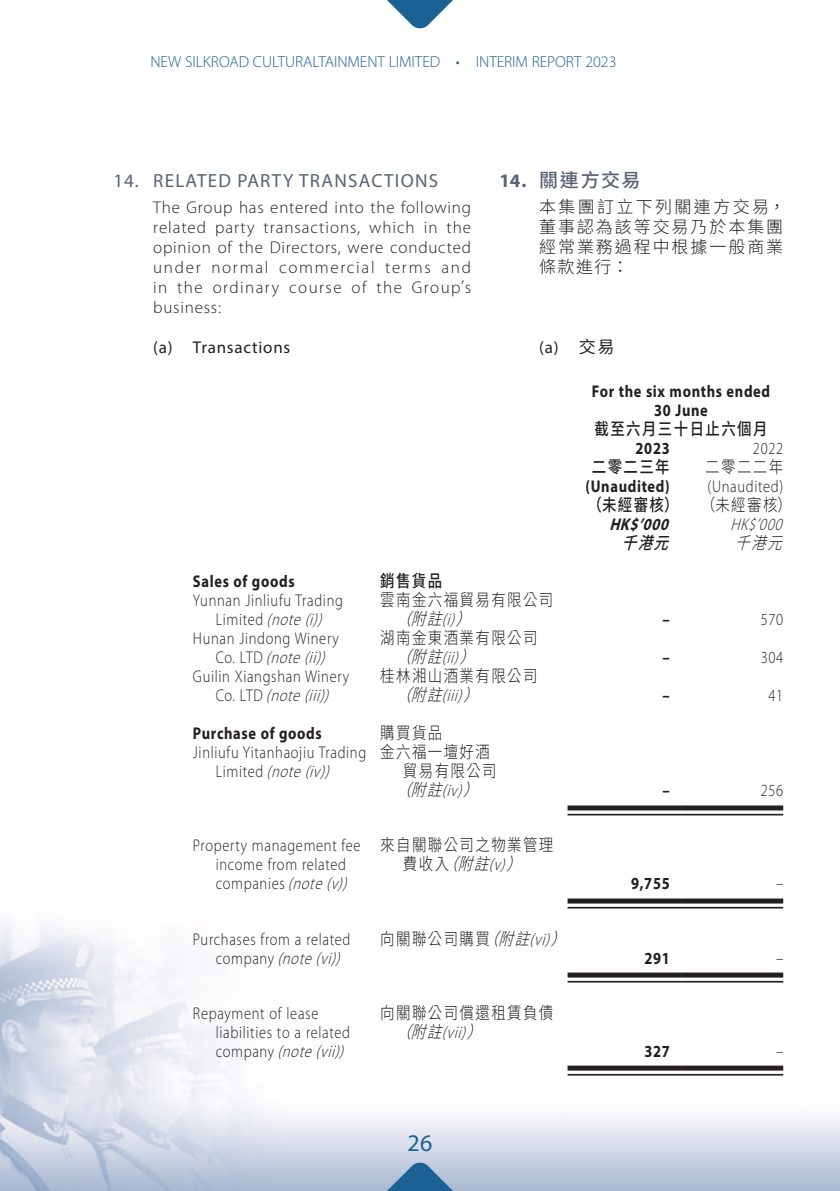
<style>
.page{position:relative;width:840px;height:1191px;background:#fff}
.page>*{position:absolute;margin:0;border:0;box-sizing:border-box;transform-origin:0 0}
.t1{font:24px "Myriad Pro";color:#1b6194}
.Heading_1{font:19px "Myriad Pro";letter-spacing:.065em;color:#596176}
.C_Heading_1{font:500 19px "Source Han Sans TC";letter-spacing:.08em;color:#596176}
.Body_Text{font:300 17px/19px "Myriad Pro";letter-spacing:.045em;color:#231f20;scale:.85 1}
.Body_Text-2{font:300 17px/20px "Myriad Pro";letter-spacing:.045em;color:#231f20;text-align:justify}
.Body_Text-3{font:300 17px/19px "Source Han Sans TC";letter-spacing:.095em;color:#231f20;scale:.85 1}
.Body_Text-4{font:700 17px/19px "Myriad Pro";letter-spacing:.045em;color:#231f20;text-align:center;scale:.85 1}
.C_Body_Text{font:300 17px/20px "Source Han Sans TC";letter-spacing:.11em;color:#231f20}
.Body_Text-5{font:500 17px "Source Han Sans TC";letter-spacing:.095em;color:#231f20;scale:.85 1}
.Heading_2{font:17px "Myriad Pro";letter-spacing:.045em;color:#231f20}
.Body_Text-6{font:italic 300 17px "Source Han Sans TC";color:#231f20;scale:.85 1}
.Body_Text-7{font:italic 700 17px "Myriad Pro";color:#231f20;scale:.85 1}
.Body_Text-8{font:italic 300 17px "Myriad Pro";color:#231f20;scale:.85 1}
.C_Heading_2{font:17px "Myriad Pro";color:#231f20}
.Body_Text-9{font:italic 500 17px "Source Han Sans TC";color:#231f20;scale:.85 1}
.t2{font:300 16px "Myriad Pro";letter-spacing:-.005em;color:#1b6194}
.s1{font-family:"Myriad Pro";font-weight:700}
.s2{font-family:"Source Han Sans TC"}
.s3{font-style:italic}
.s4{font-family:"Myriad Pro";font-style:italic}
.s5{font-family:"Myriad Pro"}
</style>
<div class="page">
<img style="left:0;top:805px;width:839px;height:386px">
<svg style="left:364px;top:1161px;width:111px;height:30px;background:#86a5c3"></svg>
<svg style="left:387px;top:0;width:66px;height:29px"></svg>
<div style="left:567px;top:805px;width:113px;height:5px;background:#231f20"></div>
<hr style="left:567px;top:814px;width:113px;height:1px;background:#231f20">
<div style="left:680px;top:805px;width:102px;height:5px;background:#231f20"></div>
<hr style="left:680px;top:814px;width:102px;height:1px;background:#231f20">
<div style="left:567px;top:898px;width:113px;height:5px;background:#231f20"></div>
<hr style="left:567px;top:907px;width:113px;height:1px;background:#231f20">
<div style="left:680px;top:898px;width:102px;height:5px;background:#231f20"></div>
<hr style="left:680px;top:907px;width:102px;height:1px;background:#231f20">
<div style="left:567px;top:972px;width:113px;height:5px;background:#231f20"></div>
<hr style="left:567px;top:981px;width:113px;height:1px;background:#231f20">
<div style="left:680px;top:972px;width:102px;height:5px;background:#231f20"></div>
<hr style="left:680px;top:981px;width:102px;height:1px;background:#231f20">
<div style="left:567px;top:1065px;width:113px;height:5px;background:#231f20"></div>
<hr style="left:567px;top:1074px;width:113px;height:1px;background:#231f20">
<div style="left:680px;top:1065px;width:102px;height:5px;background:#231f20"></div>
<hr style="left:680px;top:1074px;width:102px;height:1px;background:#231f20">
<p class="t2" style="left:150px;top:52px;width:467px">NEW SILKROAD CULTURALTAINMENT LIMITED • INTERIM REPORT 2023</p>
<p class="Heading_1" style="left:113px;top:169px;width:326px">14. RELATED PARTY TRANSACTIONS</p>
<p class="Body_Text-2" style="left:153px;top:197px;width:319px">The Group has entered into the following related party transactions, which in the opinion of the Directors, were conducted under normal commercial terms and in the ordinary course of the Group’s business:</p>
<p class="Heading_2" style="left:153px;top:336px;width:138px">(a) Transactions</p>
<p class="C_Heading_1" style="left:499px;top:169px;width:142px"><span class="s1">14.</span> 關連方交易</p>
<p class="C_Body_Text" style="left:539px;top:197px;width:247px">本集團訂立下列關連方交易，董事認為該等交易乃於本集團經常業務過程中根據一般商業條款進行：</p>
<p class="C_Heading_2" style="left:539px;top:336px;width:77px">(a) <span class="s2">交易</span></p>
<p class="Body_Text-4" style="left:591px;top:381px;width:211px">For the six months ended<br>30 June</p>
<p class="Body_Text-5" style="left:594px;top:419px;width:205px">截至六月三十日止六個月</p>
<p class="Body_Text-4" style="left:635px;top:438px;width:42px">2023</p>
<p class="Body_Text" style="left:752px;top:439px;width:37px">2022</p>
<p class="Body_Text-5" style="left:591px;top:457px;width:93px">二零二三年</p>
<p class="Body_Text-3" style="left:705px;top:458px;width:93px">二零二二年</p>
<p class="Body_Text-4" style="left:585px;top:476px;width:100px">(Unaudited)</p>
<p class="Body_Text" style="left:707px;top:477px;width:90px">(Unaudited)</p>
<p class="Body_Text-5" style="left:587px;top:495px;width:109px">（未經審核）</p>
<p class="Body_Text-3" style="left:700px;top:496px;width:109px">（未經審核）</p>
<p class="Body_Text-7" style="left:609px;top:513px;width:77px">HK$’000</p>
<p class="Body_Text-8" style="left:730px;top:514px;width:68px">HK$’000</p>
<p class="Body_Text-9" style="left:621px;top:533px;width:71px">千港元</p>
<p class="Body_Text-6" style="left:734px;top:533px;width:71px">千港元</p>
<p class="Body_Text-4" style="left:193px;top:571px;width:121px">Sales of goods</p>
<p class="Body_Text-5" style="left:380px;top:571px;width:74px">銷售貨品</p>
<p class="Body_Text" style="left:193px;top:591px;width:178px;text-align:center">Yunnan Jinliufu Trading<br>L i m i t e d <span class="s3">(note(i))</span></p>
<p class="Body_Text-3" style="left:396px;top:591px;width:186px;text-indent:-16px">雲南金六福貿易有限公司<span class="s3">（附註</span><span class="s4">(i)</span> <span class="s3">）</span></p>
<p class="Body_Text" style="left:215px;top:629px;width:146px;text-indent:-23px">Hunan Jindong Winery<br>C o . LT D <span class="s3">(note(ii))</span></p>
<p class="Body_Text-3" style="left:396px;top:629px;width:167px;text-indent:-16px">湖南金東酒業有限公司<span class="s3">（附註</span><span class="s4">(ii)</span><span class="s3">）</span></p>
<p class="Body_Text" style="left:193px;top:667px;width:185px;text-align:center">Guilin Xiangshan Winery<br>C o . LT D <span class="s3">(note(iii))</span></p>
<p class="Body_Text-3" style="left:396px;top:667px;width:167px;text-indent:-16px">桂林湘山酒業有限公司<span class="s3">（附註</span><span class="s4">(iii)</span><span class="s3">）</span></p>
<p class="Body_Text-4" style="left:662px;top:609px;width:10px">–</p>
<p class="Body_Text" style="left:760px;top:610px;width:28px">570</p>
<p class="Body_Text-4" style="left:662px;top:647px;width:10px">–</p>
<p class="Body_Text" style="left:760px;top:648px;width:28px">304</p>
<p class="Body_Text-4" style="left:662px;top:685px;width:10px">–</p>
<p class="Body_Text" style="left:768px;top:686px;width:19px">41</p>
<p class="Body_Text-4" style="left:193px;top:723px;width:153px">Purchase of goods</p>
<p class="Body_Text-3" style="left:380px;top:724px;width:74px">購買貨品</p>
<p class="Body_Text" style="left:193px;top:743px;width:205px;text-align:center">Jinliufu Yitanhaojiu Trading<br>L i m i t e d <span class="s3">(note(iv))</span></p>
<p class="Body_Text-3" style="left:380px;top:743px;width:130px">金六福一壇好酒</p>
<p class="Body_Text-3" style="left:403px;top:762px;width:112px">貿易有限公司</p>
<p class="Body_Text-6" style="left:396px;top:780px;width:112px">（附註<span class="s5">(iv)</span>）</p>
<p class="Body_Text-4" style="left:662px;top:780px;width:10px">–</p>
<p class="Body_Text" style="left:760px;top:781px;width:28px">256</p>
<p class="Body_Text" style="left:215px;top:836px;width:172px;text-indent:-23px">Property management fee income from related companies <span class="s3">(note(v))</span></p>
<p class="Body_Text-3" style="left:380px;top:836px;width:205px;text-align:center">來自關聯公司之物業管理費收入<span class="s3">（附註</span><span class="s4">(v)</span><span class="s3">）</span></p>
<p class="Body_Text" style="left:215px;top:929px;width:160px;text-indent:-23px">Purchases from a related c o m p a n y <span class="s3">(note(vi))</span></p>
<p class="Body_Text-3" style="left:380px;top:929px;width:234px">向關聯公司購買<span class="s3">（附註</span><span class="s4">(vi)</span><span class="s3">）</span></p>
<p class="Body_Text" style="left:215px;top:1003px;width:159px;text-indent:-23px">Repayment of lease liabilities to a related c o m p a n y <span class="s3">(note(vii))</span></p>
<p class="Body_Text-3" style="left:396px;top:1003px;width:186px;text-indent:-16px">向關聯公司償還租賃負債<span class="s3">（附註</span><span class="s4">(vii)</span><span class="s3">）</span></p>
<h1 class="t1" style="left:407px;top:1128px;width:27px">26</h1>
<p class="Body_Text-4" style="left:631px;top:873px;width:47px">9,755</p>
<p class="Body_Text" style="left:775px;top:874px;width:10px">–</p>
<p class="Body_Text-4" style="left:644px;top:947px;width:31px">291</p>
<p class="Body_Text" style="left:775px;top:948px;width:10px">–</p>
<p class="Body_Text-4" style="left:644px;top:1040px;width:31px">327</p>
<p class="Body_Text" style="left:775px;top:1041px;width:10px">–</p>
</div>
